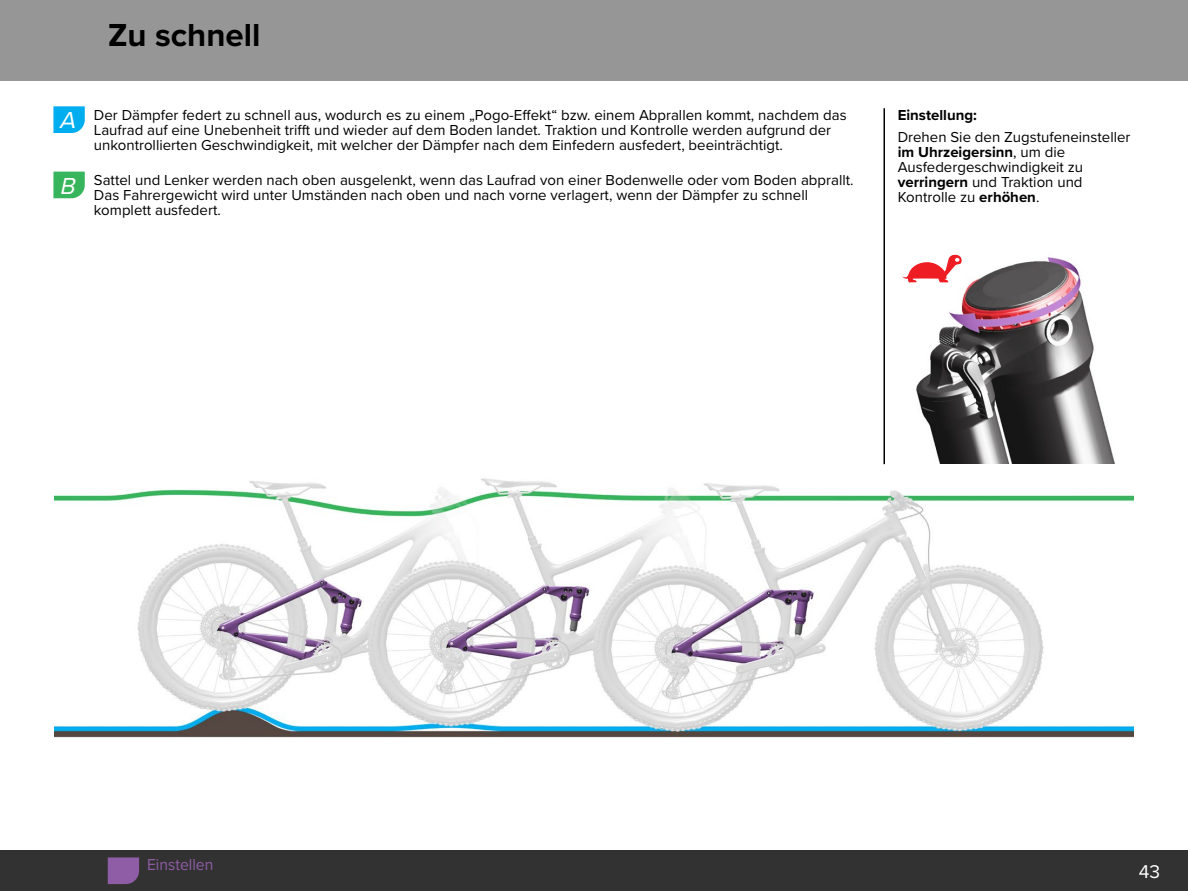
<style>
.page{position:relative;width:1188px;height:891px;background:#fff}
.page>*{position:absolute;margin:0;border:0;box-sizing:border-box;transform-origin:0 0}
.t1{font:700 33px "Proxima Nova";color:#000}
.t2{font:italic 24px "Proxima Nova";color:#fff}
.t3{font:19.2px "Proxima Nova";color:#fff}
.t4{font:16.5px "Proxima Nova";color:#8f5ca6;scale:.95 1}
.t5{font:15px/15px "Proxima Nova";color:#000}
.t6{font:700 15px "Proxima Nova";color:#000}
.s1{font-weight:700}
</style>
<div class="page">
<div style="left:0;top:850px;width:1188px;height:41px;background:#323232"></div>
<img style="left:54px;top:464px;width:1080px;height:274px">
<svg style="left:53px;top:106px;width:32px;height:27px"></svg>
<svg style="left:53px;top:172px;width:32px;height:26px"></svg>
<img style="left:916px;top:257px;width:199px;height:207px">
<svg style="left:902px;top:254px;width:63px;height:32px"></svg>
<div style="left:0;top:0;width:1188px;height:81px;background:#969696"></div>
<hr style="left:884px;top:108px;width:1px;height:356px;background:#000">
<svg style="left:108px;top:857px;width:31px;height:27px"></svg>
<h1 class="t1" style="left:108px;top:11px;width:154px">Zu schnell</h1>
<h2 class="t2" style="left:59px;top:102px;width:24px">A</h2>
<h2 class="t2" style="left:60px;top:168px;width:24px">B</h2>
<p class="t5" style="left:94px;top:107px;width:754px">Der Dämpfer federt zu schnell aus, wodurch es zu einem „Pogo-Effekt“ bzw. einem Abprallen kommt, nachdem das<br>Laufrad auf eine Unebenheit trifft und wieder auf dem Boden landet. Traktion und Kontrolle werden aufgrund der unkontrollierten Geschwindigkeit, mit welcher der Dämpfer nach dem Einfedern ausfedert, beeinträchtigt.</p>
<p class="t5" style="left:94px;top:172px;width:761px">Sattel und Lenker werden nach oben ausgelenkt, wenn das Laufrad von einer Bodenwelle oder vom Boden abprallt.<br>Das Fahrergewicht wird unter Umständen nach oben und nach vorne verlagert, wenn der Dämpfer zu schnell komplett ausfedert.</p>
<p class="t6" style="left:898px;top:104px;width:81px">Einstellung:</p>
<p class="t5" style="left:898px;top:129px;width:234px">Drehen Sie den Zugstufeneinsteller <span class="s1">im Uhrzeigersinn</span>, um die<br>Ausfedergeschwindigkeit zu <span class="s1">verringern</span> und Traktion und<br>Kontrolle zu <span class="s1">erhöhen</span>.</p>
<p class="t4" style="left:147px;top:853px;width:71px">Einstellen</p>
<p class="t3" style="left:1139px;top:857px;width:23px">43</p>
</div>
